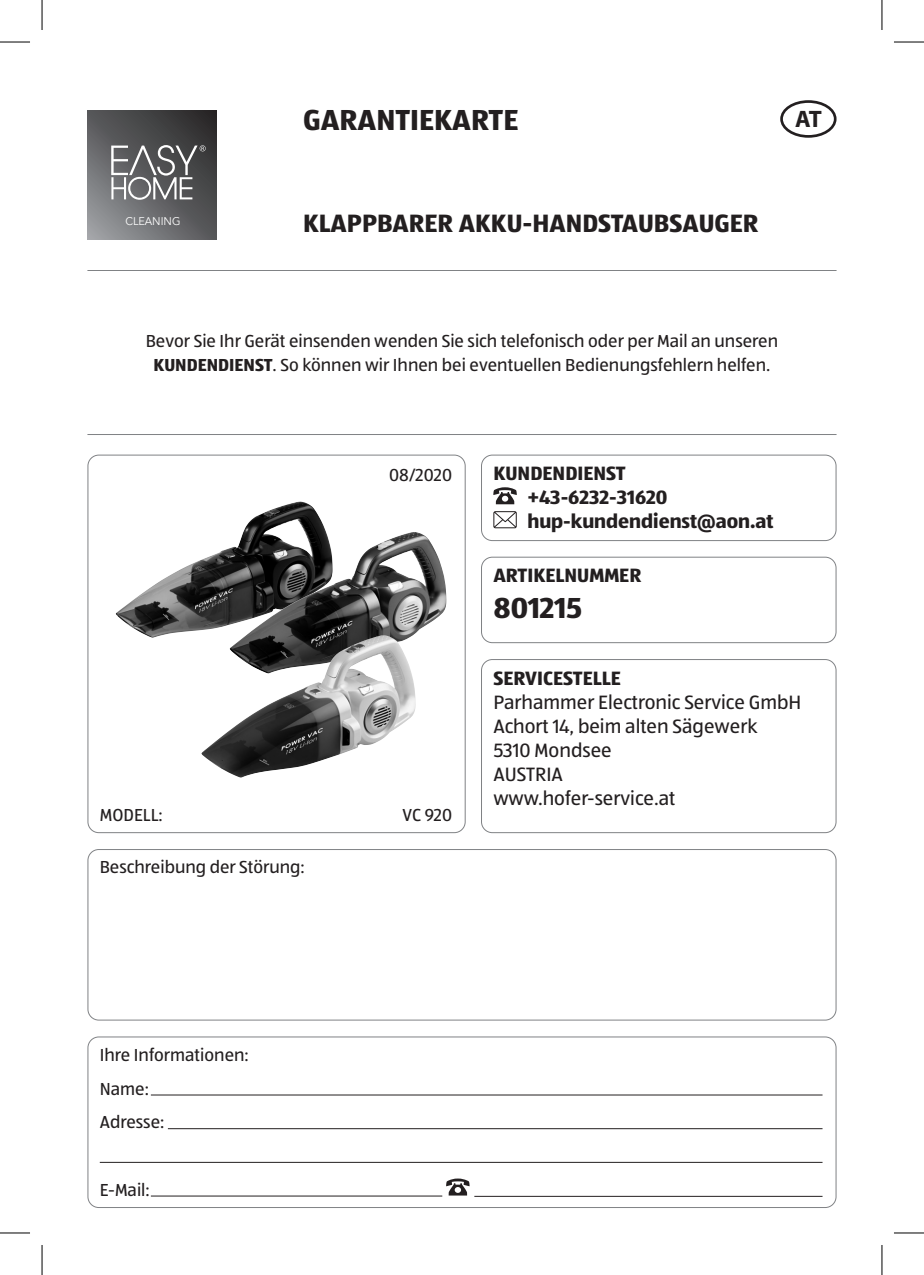
<style>
.page{position:relative;width:924px;height:1275px;background:#fff}
.page>*{position:absolute;margin:0;border:0;box-sizing:border-box;transform-origin:0 0}
.t1{font:700 30px "ALDISUEDOT";color:#231f20}
.t2{font:700 26px "ALDISUEDOT";color:#231f20}
.t3{font:700 23.8px "Myriad Pro";color:#231f20}
.t4{font:20px/24px "ALDISUEDOT";color:#231f20}
.t5{font:700 20px/24px "ALDISUEDOT";color:#231f20}
.t6{font:18px/33.6px "ALDISUEDOT";color:#231f20}
.t7{font:11.2px "Avenir";color:#fff}
.s1{font-weight:700}
</style>
<div class="page">
<div style="left:87px;top:849px;width:749px;height:171px;border:1px solid #808285;border-radius:11px"></div>
<hr style="left:151px;top:1094px;width:671px;height:1px;background:#231f20">
<hr style="left:168px;top:1128px;width:654px;height:1px;background:#231f20">
<hr style="left:100px;top:1161px;width:722px;height:1px;background:#231f20">
<hr style="left:474px;top:1195px;width:348px;height:1px;background:#231f20">
<hr style="left:151px;top:1195px;width:291px;height:1px;background:#231f20">
<svg style="left:446px;top:1178px;width:23px;height:17px"></svg>
<div style="left:87px;top:1036px;width:749px;height:172px;border:1px solid #808285;border-radius:11px"></div>
<hr style="left:87px;top:270px;width:749px;height:1px;background:#808285">
<hr style="left:87px;top:434px;width:749px;height:1px;background:#808285">
<div style="left:87px;top:454px;width:378px;height:379px;border:1px solid #808285;border-radius:11px"></div>
<svg style="left:493px;top:487px;width:23px;height:17px"></svg>
<svg style="left:493px;top:511px;width:23px;height:17px"></svg>
<div style="left:481px;top:454px;width:355px;height:87px;border:1px solid #808285;border-radius:11px"></div>
<div style="left:481px;top:556px;width:355px;height:87px;border:1px solid #808285;border-radius:11px"></div>
<div style="left:481px;top:659px;width:355px;height:174px;border:1px solid #808285;border-radius:11px"></div>
<div style="left:779px;top:100px;width:57px;height:38px;border:3px solid #231f20;border-radius:50%"></div>
<img style="left:116px;top:501px;width:210px;height:136px">
<img style="left:229px;top:532px;width:217px;height:103px">
<img style="left:201px;top:635px;width:215px;height:142px">
<svg style="left:88px;top:110px;width:129px;height:129px;background:#5d5e60"></svg>
<svg style="left:111px;top:145px;width:94px;height:55px;background:#7a7a7c"></svg>
<hr style="left:0;top:42px;width:30px;height:1px;background:#000">
<hr style="left:893px;top:42px;width:30px;height:1px;background:#000">
<hr style="left:0;top:1232px;width:30px;height:1px;background:#000">
<hr style="left:893px;top:1232px;width:30px;height:1px;background:#000">
<hr style="left:42px;top:0;width:1px;height:30px;background:#000">
<hr style="left:42px;top:1245px;width:1px;height:30px;background:#000">
<hr style="left:881px;top:0;width:1px;height:30px;background:#000">
<hr style="left:881px;top:1245px;width:1px;height:30px;background:#000">
<p class="t7" style="left:125px;top:214px;width:57px">CLEANING</p>
<h1 class="t1" style="left:303px;top:100px;width:217px">GARANTIEKARTE</h1>
<h2 class="t2" style="left:303px;top:205px;width:456px">KLAPPBARER AKKU-HANDSTAUBSAUGER</h2>
<h3 class="t3" style="left:794px;top:106px;width:28px">AT</h3>
<p class="t6" style="left:146px;top:328px;width:633px;line-height:24px;text-align:center">Bevor Sie Ihr Gerät einsenden wenden Sie sich telefonisch oder per Mail an unseren<br><span class="s1">KUNDENDIENST</span>. So können wir Ihnen bei eventuellen Bedienungsfehlern helfen.</p>
<p class="t6" style="left:389px;top:457px;width:64px">08/2020</p>
<p class="t5" style="left:527px;top:461px;width:247px;text-indent:-34px">KUNDENDIENST<br>+43-6232-31620 hup-kundendienst@aon.at</p>
<p class="t5" style="left:493px;top:563px;width:149px">ARTIKELNUMMER</p>
<h1 class="t1" style="left:493px;top:587px;width:90px">801215</h1>
<p class="t6" style="left:100px;top:797px;width:64px">MODELL:</p>
<p class="t6" style="left:402px;top:797px;width:51px">VC 920</p>
<p class="t6" style="left:100px;top:850px;width:206px">Beschreibung der Störung:</p>
<p class="t5" style="left:493px;top:665px;width:129px">SERVICESTELLE</p>
<p class="t4" style="left:493px;top:689px;width:309px">Parhammer Electronic Service GmbH<br>Achort 14, beim alten Sägewerk<br>5310 Mondsee<br>AUSTRIA<br>www.hofer-service.at</p>
<p class="t6" style="left:100px;top:1037px;width:150px">Ihre Informationen:<br>Name:<br>Adresse:</p>
<p class="t6" style="left:100px;top:1172px;width:51px">E-Mail:</p>
</div>
